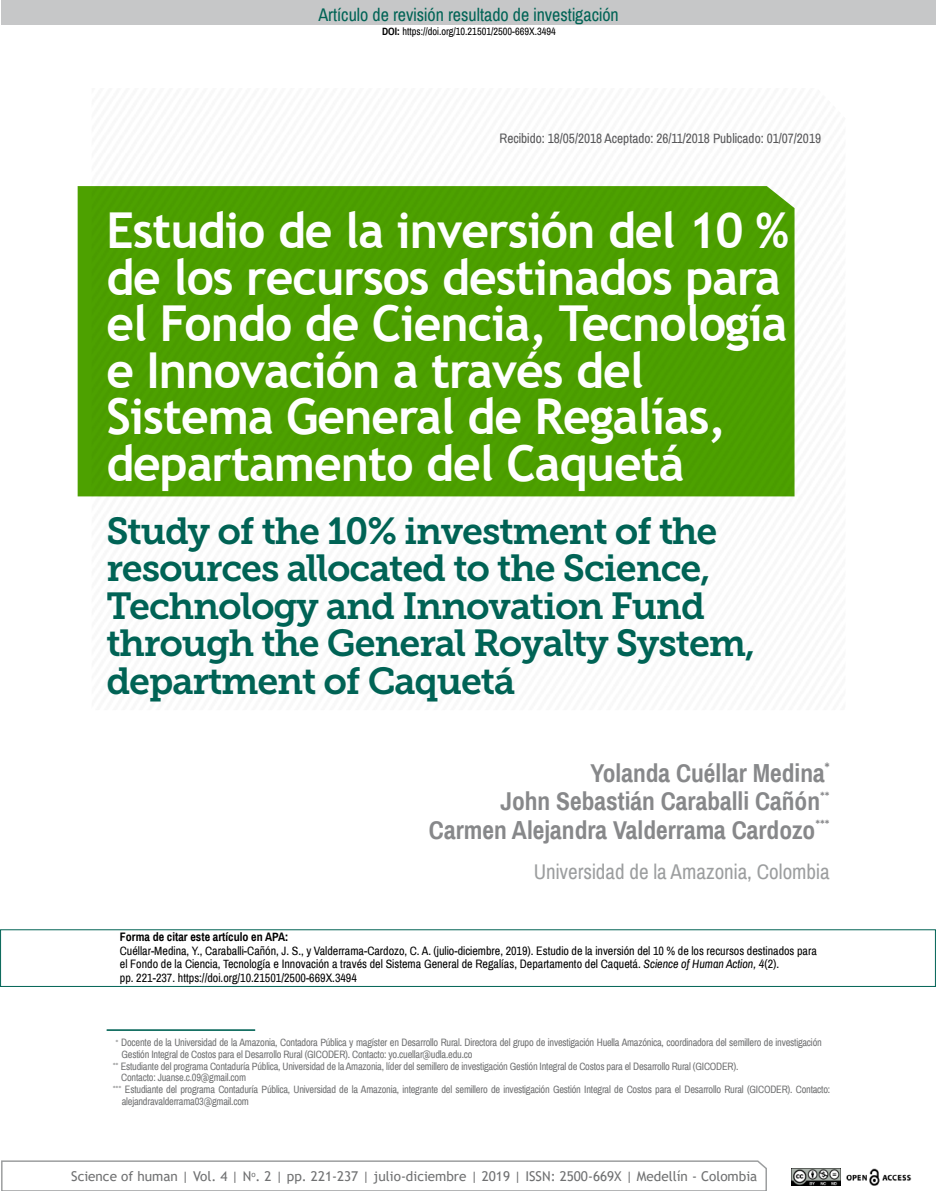
<style>
.page{position:relative;width:936px;height:1191px;background:#fff}
.page>*{position:absolute;margin:0;border:0;box-sizing:border-box;transform-origin:0 0}
.titulo_español_artic{font:700 49.5px/46.5px "Trebuchet MS";letter-spacing:-.02em;color:#fff}
.titulo_ingles_articu{font:37.5px/37.5px "Museo Slab 700";letter-spacing:-.03em;color:#006355}
.autor{font:700 25.5px "Archivo Narrow";color:#87888a}
.universidad{font:21px "Archivo Narrow";color:#9c9e9f}
.sección_art{font:18px "Archivo Narrow";color:#006355}
.t1{font:13.5px "Trebuchet MS";color:#707172}
.fecha_recibido_y_apr{font:13.5px "Archivo Narrow";color:#58585a}
.forma_de_citar_artíc{font:12px/13.8px "Archivo Narrow";color:#000}
.forma_de_citar_artíc-2{font:700 12px "Archivo Narrow";color:#000}
.pie_de_página{font:10.5px/11.7px "Archivo Narrow";letter-spacing:-.02em;color:#707172}
.pie_de_página_de_tex{font:10.5px/11.7px "Archivo Narrow";letter-spacing:-.02em;color:#707172}
.DOI{font:10.5px "Archivo Narrow";color:#000}
.s1{font-weight:700}
.s2{font-style:italic}
</style>
<div class="page">
<img style="left:846px;top:1168px;width:65px;height:17px">
<img style="left:791px;top:1168px;width:49px;height:17px">
<div style="left:1px;top:0;width:934px;height:25px;background:#c6c7c8"></div>
<svg style="left:1px;top:1160px;width:766px;height:31px"></svg>
<div style="left:91px;top:186px;width:704px;height:311px;background:#4c9f00"></div>
<hr style="left:107px;top:1029px;width:148px;height:1px;background:#006355">
<hr style="left:107px;top:1030px;width:148px;height:1px;background:#006355">
<p class="sección_art" style="left:318px;top:3px;width:302px">Artículo de revisión resultado de investigación</p>
<p class="DOI" style="left:382px;top:25px;width:175px"><span class="s1">DOI:</span> https://doi.org/10.21501/2500-669X.3494</p>
<p class="fecha_recibido_y_apr" style="left:499px;top:130px;width:323px">Recibido: 18/05/2018 Aceptado: 26/11/2018 Publicado: 01/07/2019</p>
<p class="titulo_español_artic" style="left:106px;top:207px;width:684px">Estudio de la inversión del 10 % de los recursos destinados para el Fondo de Ciencia, Tecnología e Innovación a través del<br>Sistema General de Regalías, departamento del Caquetá</p>
<p class="titulo_ingles_articu" style="left:106px;top:512px;width:650px">Study of the 10% investment of the resources allocated to the Science,<br>Technology and Innovation Fund through the General Royalty System, department of Caquetá</p>
<p class="autor" style="left:590px;top:757px;width:241px">Yolanda Cuéllar Medina<sup>*</sup></p>
<p class="autor" style="left:500px;top:786px;width:331px">John Sebastián Caraballi Cañón<sup>**</sup></p>
<p class="autor" style="left:429px;top:814px;width:402px">Carmen Alejandra Valderrama Cardozo<sup>***</sup></p>
<p class="universidad" style="left:533px;top:858px;width:297px">Universidad de la Amazonia, Colombia</p>
<p class="forma_de_citar_artíc-2" style="left:120px;top:929px;width:170px">Forma de citar este artículo en APA:</p>
<p class="forma_de_citar_artíc" style="left:120px;top:943px;width:698px">Cuéllar-Medina, Y., Caraballi-Cañón, J. S., y Valderrama-Cardozo, C. A. (julio-diciembre, 2019). Estudio de la inversión del 10 % de los recursos destinados para el Fondo de la Ciencia, Tecnología e Innovación a través del Sistema General de Regalías, Departamento del Caquetá. <span class="s2">Science of Human Action, 4</span>(2).</p>
<p class="forma_de_citar_artíc" style="left:120px;top:971px;width:238px">pp. 221-237. https://doi.org/10.21501/2500-669X.3494</p>
<p class="pie_de_página_de_tex" style="left:122px;top:1036px;width:701px;text-indent:-6px">∗ Docente de la Universidad de la Amazonia, Contadora Pública y magíster en Desarrollo Rural. Directora del grupo de investigación Huella Amazónica, coordinadora del semillero de investigación<br>Gestión Integral de Costos para el Desarrollo Rural (GICODER). Contacto: yo.cuellar@udla.edu.co</p>
<p class="pie_de_página" style="left:113px;top:1060px;width:627px">∗∗ Estudiante del programa Contaduría Pública, Universidad de la Amazonia, líder del semillero de investigación Gestión Integral de Costos para el Desarrollo Rural (GICODER).</p>
<p class="pie_de_página" style="left:121px;top:1072px;width:126px">Contacto: Juanse.c.09@gmail.com</p>
<p class="pie_de_página" style="left:122px;top:1083px;width:710px;text-indent:-9px">∗∗∗ Estudiante del programa Contaduría Pública, Universidad de la Amazonia, integrante del semillero de investigación Gestión Integral de Costos para el Desarrollo Rural (GICODER). Contacto: alejandravalderrama03@gmail.com</p>
<p class="t1" style="left:71px;top:1167px;width:687px">Science of human | Vol. 4 | N<sup>o</sup>. 2 | pp. 221-237 | julio-diciembre | 2019 | ISSN: 2500-669X | Medellín - Colombia</p>
</div>
